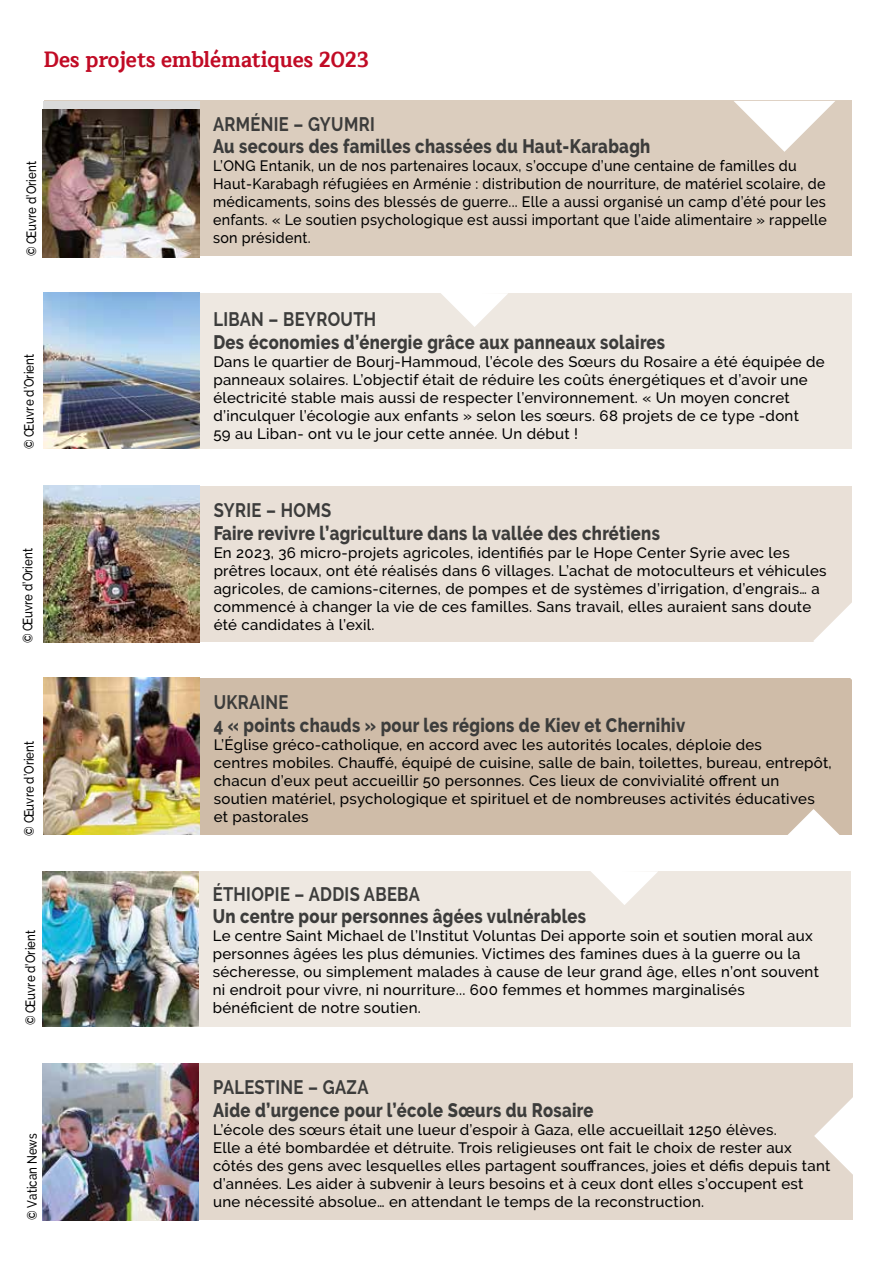
<style>
.page{position:relative;width:893px;height:1263px;background:#fff}
.page>*{position:absolute;margin:0;border:0;box-sizing:border-box;transform-origin:0 0}
.t1{font:700 22.5px "Maitree";color:#c10b25;scale:.9 1}
.t2{font:800 19.5px "Raleway";letter-spacing:.02em;color:#3c3c3b;scale:.85 1}
.t3{font:700 19.5px "Raleway";letter-spacing:.02em;color:#3c3c3b;scale:.85 1}
.t4{font:500 15px/18px "Raleway";letter-spacing:.02em;color:#000}
.t5{font:500 15px/18px "Raleway";letter-spacing:.02em;color:#000;scale:.95 1}
.t6{font:500 13.5px "Raleway";color:#000;scale:.85 1}
</style>
<div class="page">
<div style="left:45px;top:1063px;width:808px;height:157px;background:#e3d8cd"></div>
<svg style="left:814px;top:1097px;width:39px;height:78px"></svg>
<div style="left:44px;top:678px;width:807px;height:157px;background:#cfbca8"></div>
<svg style="left:788px;top:809px;width:64px;height:26px"></svg>
<div style="left:44px;top:100px;width:807px;height:156px;background:#dbcdbe"></div>
<svg style="left:734px;top:101px;width:101px;height:51px"></svg>
<div style="left:44px;top:293px;width:807px;height:156px;background:#eee8e1"></div>
<svg style="left:441px;top:293px;width:67px;height:34px"></svg>
<div style="left:44px;top:486px;width:807px;height:155px;background:#e9e0d7"></div>
<svg style="left:813px;top:601px;width:39px;height:80px"></svg>
<div style="left:43px;top:101px;width:156px;height:156px;background:#dadada"></div>
<img style="left:43px;top:109px;width:156px;height:148px">
<img style="left:43px;top:293px;width:157px;height:156px">
<img style="left:44px;top:486px;width:156px;height:156px">
<img style="left:43px;top:1064px;width:156px;height:156px">
<img style="left:44px;top:678px;width:156px;height:156px">
<div style="left:43px;top:871px;width:808px;height:155px;background:#eee8e1"></div>
<svg style="left:591px;top:871px;width:67px;height:34px"></svg>
<img style="left:43px;top:871px;width:156px;height:156px">
<h1 class="t1" style="left:44px;top:41px;width:363px">Des projets emblématiques 2023</h1>
<p class="t6" style="left:24px;top:256px;width:113px;rotate:-90deg">© Œuvre d’Orient</p>
<h2 class="t3" style="left:213px;top:113px;width:192px">ARMÉNIE – GYUMRI</h2>
<h2 class="t2" style="left:213px;top:135px;width:516px">Au secours des familles chassées du Haut-Karabagh</h2>
<p class="t5" style="left:213px;top:157px;width:648px">L’ONG Entanik, un de nos partenaires locaux, s’occupe d’une centaine de familles du Haut-Karabagh réfugiées en Arménie : distribution de nourriture, de matériel scolaire, de médicaments, soins des blessés de guerre... Elle a aussi organisé un camp d’été pour les enfants. « Le soutien psychologique est aussi important que l’aide alimentaire » rappelle son président.</p>
<p class="t6" style="left:21px;top:449px;width:113px;rotate:-90deg">© Œuvre d’Orient</p>
<p class="t6" style="left:20px;top:643px;width:113px;rotate:-90deg">© Œuvre d’Orient</p>
<p class="t6" style="left:21px;top:836px;width:113px;rotate:-90deg">© Œuvre d’Orient</p>
<p class="t6" style="left:22px;top:1025px;width:113px;rotate:-90deg">© Œuvre d’Orient</p>
<h2 class="t3" style="left:213px;top:308px;width:193px">LIBAN – BEYROUTH</h2>
<h2 class="t2" style="left:213px;top:331px;width:533px">Des économies d’énergie grâce aux panneaux solaires</h2>
<p class="t4" style="left:213px;top:352px;width:613px">Dans le quartier de Bourj-Hammoud, l’école des Sœurs du Rosaire a été équipée de panneaux solaires. L’objectif était de réduire les coûts énergétiques et d’avoir une électricité stable mais aussi de respecter l’environnement. « Un moyen concret d’inculquer l’écologie aux enfants » selon les sœurs. 68 projets de ce type -dont<br>59 au Liban- ont vu le jour cette année. Un début !</p>
<h2 class="t3" style="left:214px;top:499px;width:140px">SYRIE – HOMS</h2>
<h2 class="t2" style="left:214px;top:522px;width:527px">Faire revivre l’agriculture dans la vallée des chrétiens</h2>
<p class="t4" style="left:214px;top:544px;width:614px">En 2023, 36 micro-projets agricoles, identifiés par le Hope Center Syrie avec les prêtres locaux, ont été réalisés dans 6 villages. L’achat de motoculteurs et véhicules agricoles, de camions-citernes, de pompes et de systèmes d’irrigation, d’engrais… a commencé à changer la vie de ces familles. Sans travail, elles auraient sans doute été candidates à l’exil.</p>
<h2 class="t3" style="left:214px;top:691px;width:90px">UKRAINE</h2>
<h2 class="t2" style="left:214px;top:714px;width:556px">4 « points chauds » pour les régions de Kiev et Chernihiv</h2>
<p class="t4" style="left:214px;top:736px;width:620px">L’Église gréco-catholique, en accord avec les autorités locales, déploie des<br>centres mobiles. Chauffé, équipé de cuisine, salle de bain, toilettes, bureau, entrepôt, chacun d’eux peut accueillir 50 personnes. Ces lieux de convivialité offrent un soutien matériel, psychologique et spirituel et de nombreuses activités éducatives et pastorales</p>
<h2 class="t3" style="left:213px;top:883px;width:245px">ÉTHIOPIE – ADDIS ABEBA</h2>
<h2 class="t2" style="left:213px;top:905px;width:441px">Un centre pour personnes âgées vulnérables</h2>
<p class="t4" style="left:213px;top:927px;width:608px">Le centre Saint Michael de l’Institut Voluntas Dei apporte soin et soutien moral aux personnes âgées les plus démunies. Victimes des famines dues à la guerre ou la sécheresse, ou simplement malades à cause de leur grand âge, elles n’ont souvent ni endroit pour vivre, ni nourriture... 600 femmes et hommes marginalisés bénéficient de notre soutien.</p>
<p class="t6" style="left:24px;top:1220px;width:103px;rotate:-90deg">© Vatican News</p>
<h2 class="t3" style="left:213px;top:1076px;width:184px">PALESTINE – GAZA</h2>
<h2 class="t2" style="left:213px;top:1099px;width:449px">Aide d’urgence pour l’école Sœurs du Rosaire</h2>
<p class="t4" style="left:213px;top:1121px;width:619px">L’école des sœurs était une lueur d’espoir à Gaza, elle accueillait 1250 élèves.<br>Elle a été bombardée et détruite. Trois religieuses ont fait le choix de rester aux côtés des gens avec lesquelles elles partagent souffrances, joies et défis depuis tant d’années. Les aider à subvenir à leurs besoins et à ceux dont elles s’occupent est une nécessité absolue… en attendant le temps de la reconstruction.</p>
</div>
